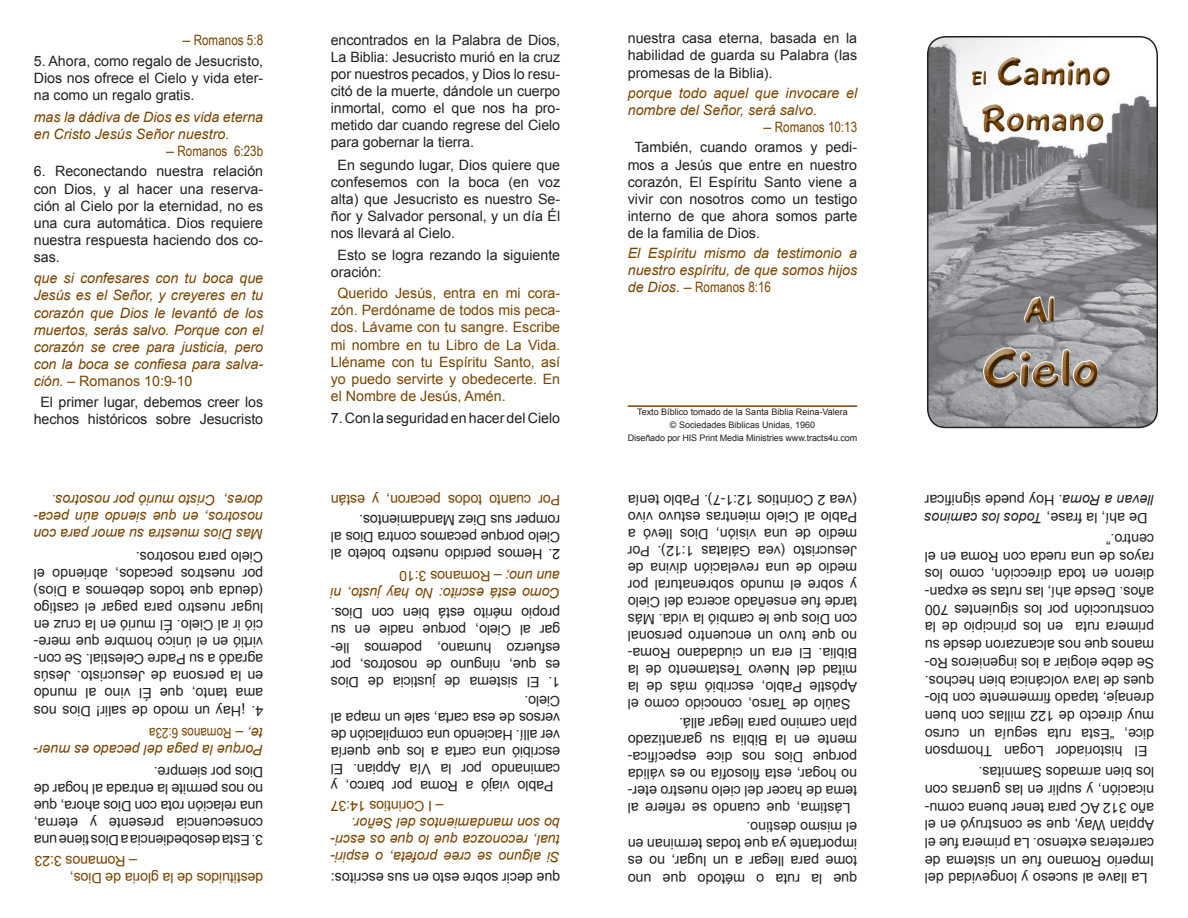
<style>
.page{position:relative;width:1188px;height:918px;background:#fff}
.page>*{position:absolute;margin:0;border:0;box-sizing:border-box;transform-origin:0 0}
.t1{font:54px "CAC Moose";color:#794400}
.t2{font:39px/46.8px "CAC Moose";color:#794400}
.t3{font:36px "CAC Moose";color:#794400}
.t4{font:14.25px/17.1px "Arial";color:#231f20;text-align:justify}
.t5{font:italic 14.25px/17.1px "Arial";color:#794400}
.t6{font:14.25px/17.1px "Arial";letter-spacing:-.01em;color:#794400;text-align:justify}
.t7{font:14.25px "Arial Narrow";color:#794400}
.t8{font:9px/12.9px "Arial";color:#231f20;text-align:center}
.s1{font-family:"Arial"}
.s2{font-style:normal}
.s3{font-family:"Arial";font-style:italic}
.s4{font-size:21px}
.s5{font-style:italic}
</style>
<div class="page">
<img style="left:928px;top:37px;width:229px;height:390px">
<div style="left:927px;top:36px;width:231px;height:392px;border:2px solid #231f20;border-radius:18px"></div>
<svg style="left:982px;top:400px;width:118px;height:6px"></svg>
<div style="left:960px;top:52px;width:162px;height:348px;background:#231f20;opacity:.75"></div>
<hr style="left:628px;top:405px;width:229px;height:2px;background:#794400">
<p class="t7" style="left:183px;top:29px;width:82px"><span class="s1">–</span> Romanos 5:8</p>
<p class="t4" style="left:34px;top:53px;width:231px">5. Ahora, como regalo de Jesucristo, Dios nos ofrece el Cielo y vida eter&shy;na como un regalo gratis.</p>
<p class="t5" style="left:34px;top:109px;width:231px">mas la dádiva de Dios es vida eterna en Cristo Jesús Señor nuestro.</p>
<p class="t7" style="left:166px;top:141px;width:98px"><span class="s1">–</span> Romanos 6:23b</p>
<p class="t4" style="left:34px;top:163px;width:231px">6. Reconectando nuestra relación con Dios, y al hacer una reserva&shy;ción al Cielo por la eternidad, no es una cura automática. Dios requiere nuestra respuesta haciendo dos co&shy;sas.</p>
<p class="t5" style="left:34px;top:270px;width:231px;text-align:justify">que si confesares con tu boca que Jesús es el Señor, y creyeres en tu corazón que Dios le levantó de los muertos, serás salvo. Porque con el corazón se cree para justicia, pero con la boca se confiesa para salva&shy;ción. <span class="s2">– Romanos 10:9-10</span></p>
<p class="t4" style="left:34px;top:394px;width:231px;text-align:center">El primer lugar, debemos creer los hechos históricos sobre Jesucristo</p>
<p class="t5" style="left:263px;top:542px;width:231px;text-align:justify;rotate:-180deg">Mas Dios muestra su amor para con nosotros, en que siendo aún peca&shy;dores, Cristo murió por nosotros.</p>
<p class="t4" style="left:263px;top:719px;width:231px;rotate:-180deg">4. ¡Hay un modo de salir! Dios nos ama tanto, que Él vino al mundo en la persona de Jesucristo. Jesús agradó a su Padre Celestial. Se con&shy;virtió en el único hombre que mere&shy;ció ir al Cielo. Él murió en la cruz en lugar nuestro para pagar el castigo (deuda que todos debemos a Dios) por nuestros pecados, abriendo el Cielo para nosotros.</p>
<p class="t7" style="left:263px;top:743px;width:116px;rotate:-180deg"><span class="s3">te,</span> <span class="s1">–</span> Romanos 6:23a</p>
<p class="t5" style="left:263px;top:758px;width:231px;rotate:-180deg">Porque la paga del pecado es muer-</p>
<p class="t4" style="left:263px;top:848px;width:231px;rotate:-180deg">3. Esta desobediencia a Dios tiene una consecuencia presente y eterna, una relación rota con Dios ahora, que no nos permite la entrada al hogar de Dios por siempre.</p>
<p class="t6" style="left:137px;top:870px;width:104px;rotate:-180deg">– Romanos 3:23</p>
<p class="t6" style="left:263px;top:887px;width:195px;rotate:-180deg">destituidos de la gloria de Dios,</p>
<p class="t4" style="left:331px;top:31px;width:231px">encontrados en la Palabra de Dios, La Biblia: Jesucristo murió en la cruz por nuestros pecados, y Dios lo resu&shy;citó de la muerte, dándole un cuerpo inmortal, como el que nos ha pro&shy;metido dar cuando regrese del Cielo para gobernar la tierra.</p>
<p class="t4" style="left:331px;top:157px;width:231px;text-indent:7px">En segundo lugar, Dios quiere que confesemos con la boca (en voz alta) que Jesucristo es nuestro Se&shy;ñor y Salvador personal, y un día Él nos llevará al Cielo.</p>
<p class="t4" style="left:331px;top:246px;width:231px;text-indent:7px">Esto se logra rezando la siguiente oración:</p>
<p class="t6" style="left:331px;top:285px;width:231px;text-indent:7px">Querido Jesús, entra en mi cora&shy;zón. Perdóname de todos mis peca&shy;dos. Lávame con tu sangre. Escribe mi nombre en tu Libro de La Vida.<br>Lléname con tu Espíritu Santo, así yo puedo servirte y obedecerte. En el Nombre de Jesús, Amén.</p>
<p class="t4" style="left:331px;top:410px;width:231px">7. Con la seguridad en hacer del Cielo</p>
<p class="t6" style="left:560px;top:508px;width:231px;rotate:-180deg">Por cuanto todos pecaron, y están</p>
<p class="t4" style="left:560px;top:563px;width:231px;rotate:-180deg">2. Hemos perdido nuestro boleto al Cielo porque pecamos contra Dios al romper sus Diez Mandamientos.</p>
<p class="t5" style="left:560px;top:601px;width:231px;rotate:-180deg">Como está escrito: No hay justo, ni aun uno; <span class="s2">– Romanos 3:10</span></p>
<p class="t4" style="left:560px;top:690px;width:231px;rotate:-180deg">1. El sistema de justicia de Dios es que, ninguno de nosotros, por esfuerzo humano, podemos lle&shy;gar al Cielo, porque nadie en su propio mérito está bien con Dios.</p>
<p class="t4" style="left:560px;top:795px;width:231px;text-indent:7px;rotate:-180deg">Pablo viajó a Roma por barco, y caminando por la Vía Appian. El escribió una carta a los que quería ver allí. Haciendo una compilación de versos de esa carta, sale un mapa al Cielo.</p>
<p class="t6" style="left:444px;top:814px;width:114px;rotate:-180deg">– I Corintios 14:37</p>
<p class="t5" style="left:560px;top:865px;width:231px;text-align:justify;rotate:-180deg">Si alguno se cree profeta, o espiri&shy;tual, reconozca que lo que os escri&shy;bo son mandamientos del Señor.</p>
<p class="t4" style="left:560px;top:887px;width:231px;rotate:-180deg">que decir sobre esto en sus escritos:</p>
<p class="t4" style="left:628px;top:30px;width:231px">nuestra casa eterna, basada en la habilidad de guarda su Palabra (las promesas de la Biblia).</p>
<p class="t5" style="left:628px;top:85px;width:231px">porque todo aquel que invocare el nombre del Señor, será salvo.</p>
<p class="t7" style="left:764px;top:117px;width:95px"><span class="s1">–</span> Romanos 10:13</p>
<p class="t4" style="left:628px;top:139px;width:231px;text-indent:7px">También, cuando oramos y pedi&shy;mos a Jesús que entre en nuestro corazón, El Espíritu Santo viene a vivir con nosotros como un testigo interno de que ahora somos parte de la familia de Dios.</p>
<p class="t5" style="left:628px;top:245px;width:231px">El Espíritu mismo da testimonio a nuestro espíritu, de que somos hijos</p>
<p class="t7" style="left:628px;top:277px;width:145px"><span class="s3">de Dios.</span> <span class="s1">–</span> Romanos 8:16</p>
<p class="t8" style="left:628px;top:406px;width:231px">Texto Bíblico tomado de la Santa Biblia Reina-Valera<br>© Sociedades Biblicas Unidas, 1960<br>Diseñado por HIS Print Media Ministries www.tracts4u.com</p>
<p class="t4" style="left:857px;top:712px;width:231px;text-align:center;rotate:-180deg">Saúlo de Tarso, conocido como el Apóstle Pablo, escribió más de la mitad del Nuevo Testamento de la Biblia. El era un ciudadano Roma&shy;no que tuvo un encuentro personal con Dios que le cambió la vida. Más tarde fue enseñado acerca del Cielo y sobre el mundo sobrenatural por medio de una revelación divina de Jesucristo (vea Gálatas 1:12). Por medio de una visión, Dios llevó a Pablo al Cielo mientras estuvo vivo (vea 2 Corintios 12:1-7). Pablo tenía</p>
<p class="t4" style="left:857px;top:817px;width:231px;text-indent:7px;rotate:-180deg">Lástima, que cuando se refiere al tema de hacer del cielo nuestro eter&shy;no hogar, esta filosofía no es válida porque Dios nos dice específica&shy;mente en la Biblia su garantizado plan camino para llegar allá.</p>
<p class="t4" style="left:857px;top:887px;width:231px;rotate:-180deg">que la ruta o método que uno tome para llegar a un lugar, no es importante ya que todas terminan en el mismo destino.</p>
<h2 class="t2" style="left:971px;top:48px;width:141px"><span class="s4">El</span> Camino<br>Romano</h2>
<h3 class="t3" style="left:1025px;top:288px;width:33px">Al</h3>
<h1 class="t1" style="left:982px;top:336px;width:119px">Cielo</h1>
<p class="t4" style="left:1154px;top:527px;width:231px;line-height:17.7px;text-align:center;rotate:-180deg">De ahí, la frase, <span class="s5">Todos los caminos llevan a Roma</span>. Hoy puede significar</p>
<p class="t4" style="left:1154px;top:760px;width:231px;line-height:17.7px;text-indent:7px;rotate:-180deg">El historiador Logan Thompson dice, “Esta ruta seguía un curso muy directo de 122 millas con buen drenaje, tapado firmemente con blo&shy;ques de lava volcánica bien hechos.<br>Se debe elogiar a los ingenieros Ro&shy;manos que nos alcanzaron desde su primera ruta en los principio de la construcción por los siguientes 700 años. Desde ahí, las rutas se expan&shy;dieron en toda dirección, como los rayos de una rueda con Roma en el centro.”</p>
<p class="t4" style="left:1154px;top:887px;width:231px;line-height:17.7px;text-indent:7px;rotate:-180deg">La llave al suceso y longevidad del Imperio Romano fue un sistema de carreteras extenso. La primera fue el Appian Way, que se construyó en el año 312 AC para tener buena comu&shy;nicación, y suplir en las guerras con los bien armados Samnitas.</p>
</div>
